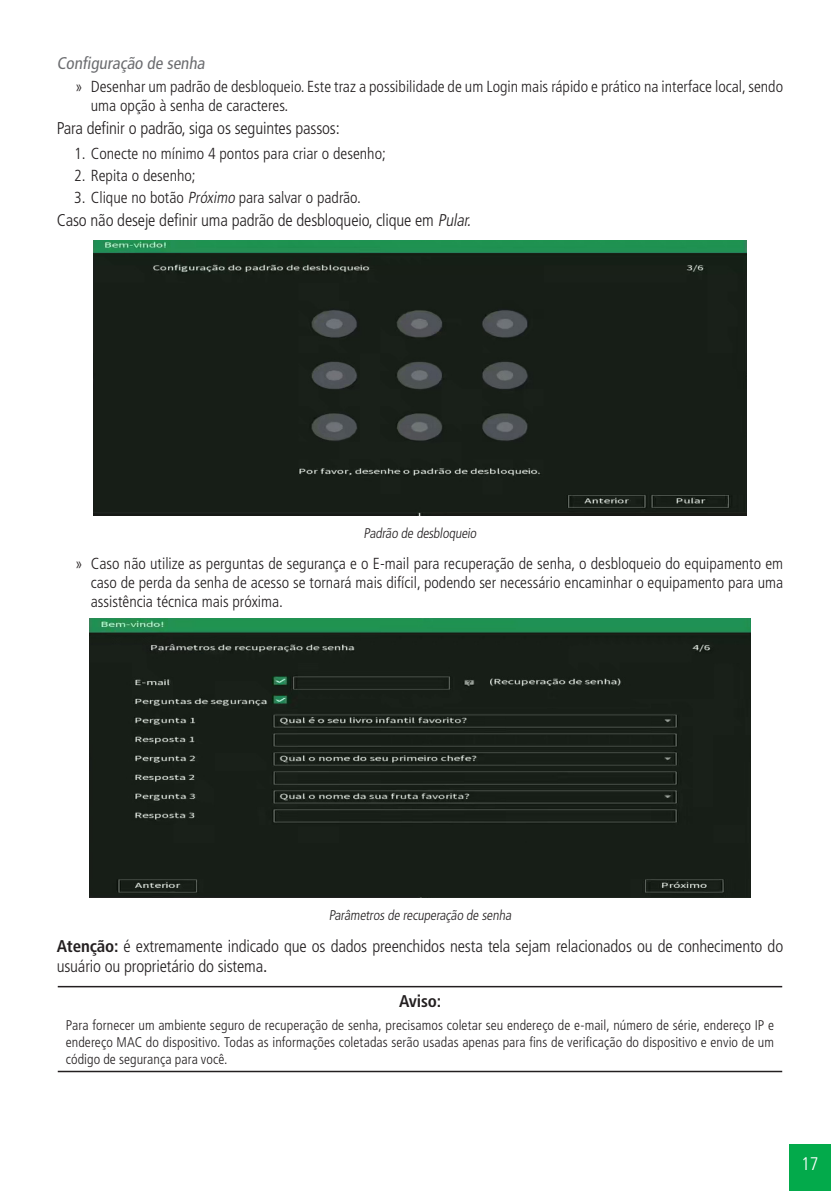
<style>
.page{position:relative;width:840px;height:1191px;background:#fff}
.page>*{position:absolute;margin:0;border:0;box-sizing:border-box;transform-origin:0 0}
.t1{font:300 condensed 18.2px "Frutiger LT Std";color:#fff}
._0__Corpo_de_texto{font:300 condensed 17px/20.4px "Frutiger LT Std";letter-spacing:-.01em;color:#231f20}
._4__Titulo_4{font:condensed 17px "Frutiger LT Std";color:#6c6d70}
._0__Corpo_de_texto-2{font:700 condensed 17px "Frutiger LT Std";letter-spacing:-.01em;color:#231f20}
.t2{font:300 condensed 16px/19.2px "Frutiger LT Std";color:#231f20}
._8__Tabela_Texto{font:300 condensed 14px/16.8px "Frutiger LT Std";letter-spacing:.005em;color:#231f20;text-align:justify}
._7__Legenda{font:300 condensed 14px "Frutiger LT Std";color:#231f20}
.s1{font-style:italic}
.s2{font-weight:700}
.s3{font-family:"Calibri";font-weight:400;font-stretch:normal}
</style>
<div class="page">
<div style="left:788px;top:1144px;width:42px;height:47px;background:#03aa4b"></div>
<img style="left:93px;top:241px;width:653px;height:274px">
<img style="left:89px;top:619px;width:661px;height:279px">
<hr style="left:58px;top:986px;width:723px;height:1px;background:#231f20">
<hr style="left:58px;top:1070px;width:723px;height:2px;background:#231f20">
<p class="_4__Titulo_4" style="left:57px;top:54px;width:152px">Configuração de senha</p>
<p class="t2" style="left:91px;top:77px;width:693px;text-indent:-16px">» Desenhar um padrão de desbloqueio. Este traz a possibilidade de um Login mais rápido e prático na interface local, sendo uma opção à senha de caracteres.</p>
<p class="_0__Corpo_de_texto" style="left:57px;top:118px;width:284px">Para definir o padrão, siga os seguintes passos:</p>
<p class="t2" style="left:74px;top:144px;width:313px">1. Conecte no mínimo 4 pontos para criar o desenho;</p>
<p class="t2" style="left:74px;top:166px;width:123px">2. Repita o desenho;</p>
<p class="t2" style="left:74px;top:188px;width:288px">3. Clique no botão <span class="s1">Próximo</span> para salvar o padrão.</p>
<p class="_0__Corpo_de_texto" style="left:57px;top:210px;width:418px">Caso não deseje definir uma padrão de desbloqueio, clique em <span class="s1">Pular.</span></p>
<p class="_7__Legenda" style="left:363px;top:525px;width:117px">Padrão de desbloqueio</p>
<p class="t2" style="left:91px;top:554px;width:693px;text-align:justify;text-indent:-16px">» Caso não utilize as perguntas de segurança e o E-mail para recuperação de senha, o desbloqueio do equipamento em caso de perda da senha de acesso se tornará mais difícil, podendo ser necessário encaminhar o equipamento para uma assistência técnica mais próxima.</p>
<p class="_7__Legenda" style="left:328px;top:907px;width:186px">Parâmetros de recuperação de senha</p>
<p class="_0__Corpo_de_texto" style="left:57px;top:936px;width:727px"><span class="s2">Atenção:</span> é extremamente indicado que os dados preenchidos nesta tela sejam relacionados ou de conhecimento do usuário ou proprietário do sistema<span class="s3">.</span></p>
<p class="_0__Corpo_de_texto-2" style="left:399px;top:991px;width:44px">Aviso:</p>
<p class="_8__Tabela_Texto" style="left:66px;top:1016px;width:709px">Para fornecer um ambiente seguro de recuperação de senha, precisamos coletar seu endereço de e-mail, número de série, endereço IP e endereço MAC do dispositivo. Todas as informações coletadas serão usadas apenas para fins de verificação do dispositivo e envio de um código de segurança para você.</p>
<p class="t1" style="left:800px;top:1153px;width:19px">17</p>
</div>
